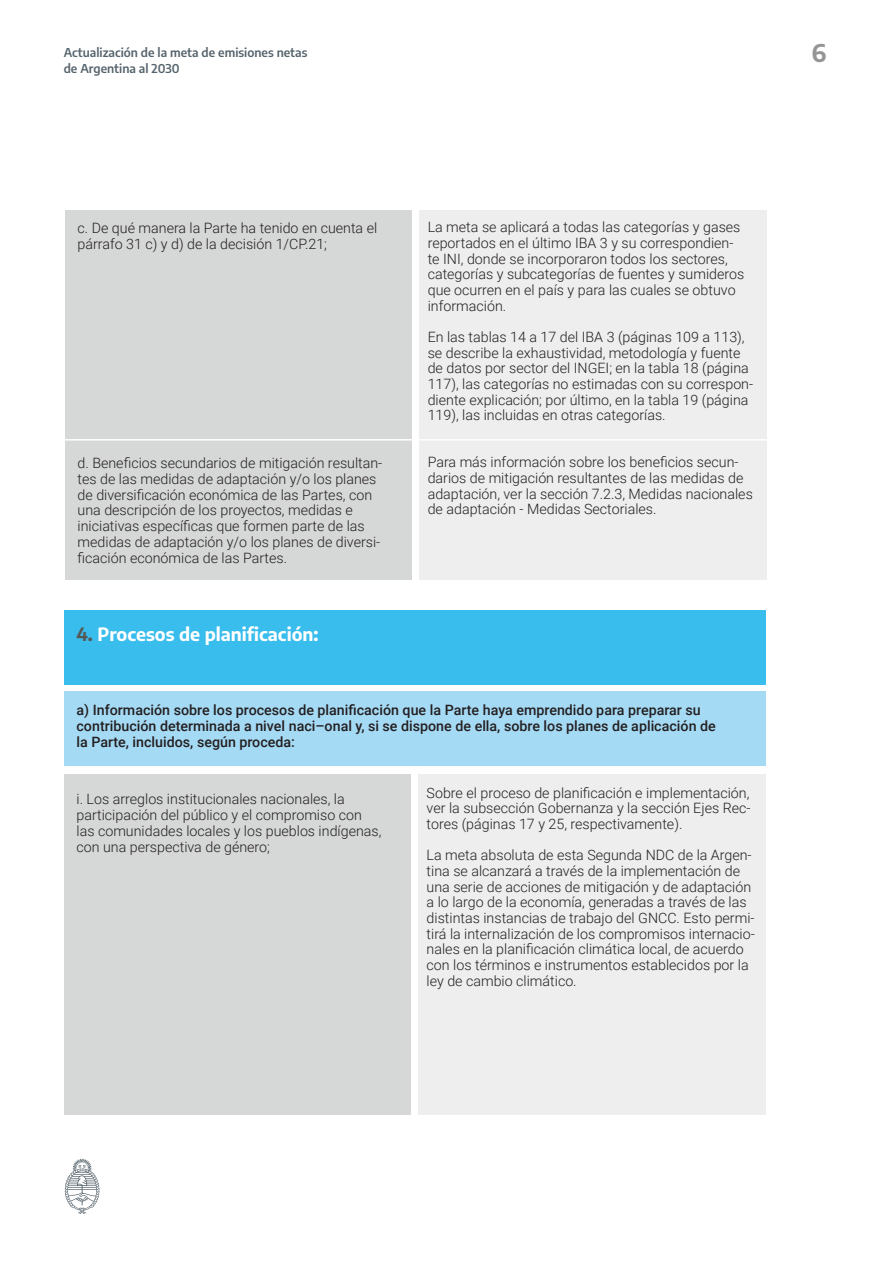
<style>
.page{position:relative;width:893px;height:1263px;background:#fff}
.page>*{position:absolute;margin:0;border:0;box-sizing:border-box;transform-origin:0 0}
.t1{font:700 24px "Encode Sans";color:#949594}
.t2{font:700 18px "Encode Sans";color:#fff}
.t3{font:300 14.25px/15.8px "Roboto";color:#231f20}
.t4{font:500 14.25px/15.6px "Roboto";color:#231f20}
.t5{font:600 12px/15.8px "Encode Sans";color:#55636c}
.s1{color:#575855}
</style>
<div class="page">
<svg style="left:65px;top:1159px;width:34px;height:55px"></svg>
<div style="left:419px;top:210px;width:347px;height:369px;background:#eeeeef"></div>
<div style="left:65px;top:210px;width:346px;height:369px;background:#d6d7d7"></div>
<div style="left:418px;top:774px;width:347px;height:341px;background:#eeeeef"></div>
<div style="left:64px;top:774px;width:346px;height:341px;background:#d6d7d7"></div>
<div style="left:64px;top:610px;width:701px;height:75px;background:#39bded"></div>
<div style="left:64px;top:692px;width:701px;height:74px;background:#a5daf5"></div>
<hr style="left:58px;top:439px;width:713px;height:2px;background:#fff">
<p class="t5" style="left:64px;top:44px;width:245px">Actualización de la meta de emisiones netas de Argentina al 2030</p>
<h1 class="t1" style="left:812px;top:35px;width:16px">6</h1>
<p class="t3" style="left:78px;top:220px;width:301px">c. De qué manera la Parte ha tenido en cuenta el párrafo 31 c) y d) de la decisión 1/CP.21;</p>
<p class="t3" style="left:78px;top:455px;width:306px">d. Beneficios secundarios de mitigación resultan&shy;tes de las medidas de adaptación y/o los planes de diversificación económica de las Partes, con una descripción de los proyectos, medidas e iniciativas específicas que formen parte de las medidas de adaptación y/o los planes de diversi&shy;ficación económica de las Partes.</p>
<p class="t2" style="left:77px;top:621px;width:244px"><span class="s1">4.</span> Procesos de planificación:</p>
<p class="t3" style="left:428px;top:219px;width:318px">La meta se aplicará a todas las categorías y gases reportados en el último IBA 3 y su correspondien&shy;te INI, donde se incorporaron todos los sectores, categorías y subcategorías de fuentes y sumideros que ocurren en el país y para las cuales se obtuvo información.</p>
<p class="t3" style="left:428px;top:328px;width:327px">En las tablas 14 a 17 del IBA 3 (páginas 109 a 113), se describe la exhaustividad, metodología y fuente de datos por sector del INGEI; en la tabla 18 (página 117), las categorías no estimadas con su correspon&shy;diente explicación; por último, en la tabla 19 (página 119), las incluidas en otras categorías.</p>
<p class="t3" style="left:428px;top:454px;width:327px">Para más información sobre los beneficios secun&shy;darios de mitigación resultantes de las medidas de adaptación, ver la sección 7.2.3, Medidas nacionales de adaptación - Medidas Sectoriales.</p>
<p class="t4" style="left:77px;top:702px;width:641px">a) Información sobre los procesos de planificación que la Parte haya emprendido para preparar su contribución determinada a nivel naci–onal y, si se dispone de ella, sobre los planes de aplicación de la Parte, incluidos, según proceda:</p>
<p class="t3" style="left:77px;top:791px;width:306px">i. Los arreglos institucionales nacionales, la participación del público y el compromiso con las comunidades locales y los pueblos indígenas, con una perspectiva de género;</p>
<p class="t3" style="left:427px;top:784px;width:325px;text-align:justify">Sobre el proceso de planificación e implementación, ver la subsección Gobernanza y la sección Ejes Rec&shy;tores (páginas 17 y 25, respectivamente).</p>
<p class="t3" style="left:427px;top:847px;width:330px">La meta absoluta de esta Segunda NDC de la Argen&shy;tina se alcanzará a través de la implementación de una serie de acciones de mitigación y de adaptación a lo largo de la economía, generadas a través de las distintas instancias de trabajo del GNCC. Esto permi&shy;tirá la internalización de los compromisos internacio&shy;nales en la planificación climática local, de acuerdo con los términos e instrumentos establecidos por la ley de cambio climático.</p>
</div>
